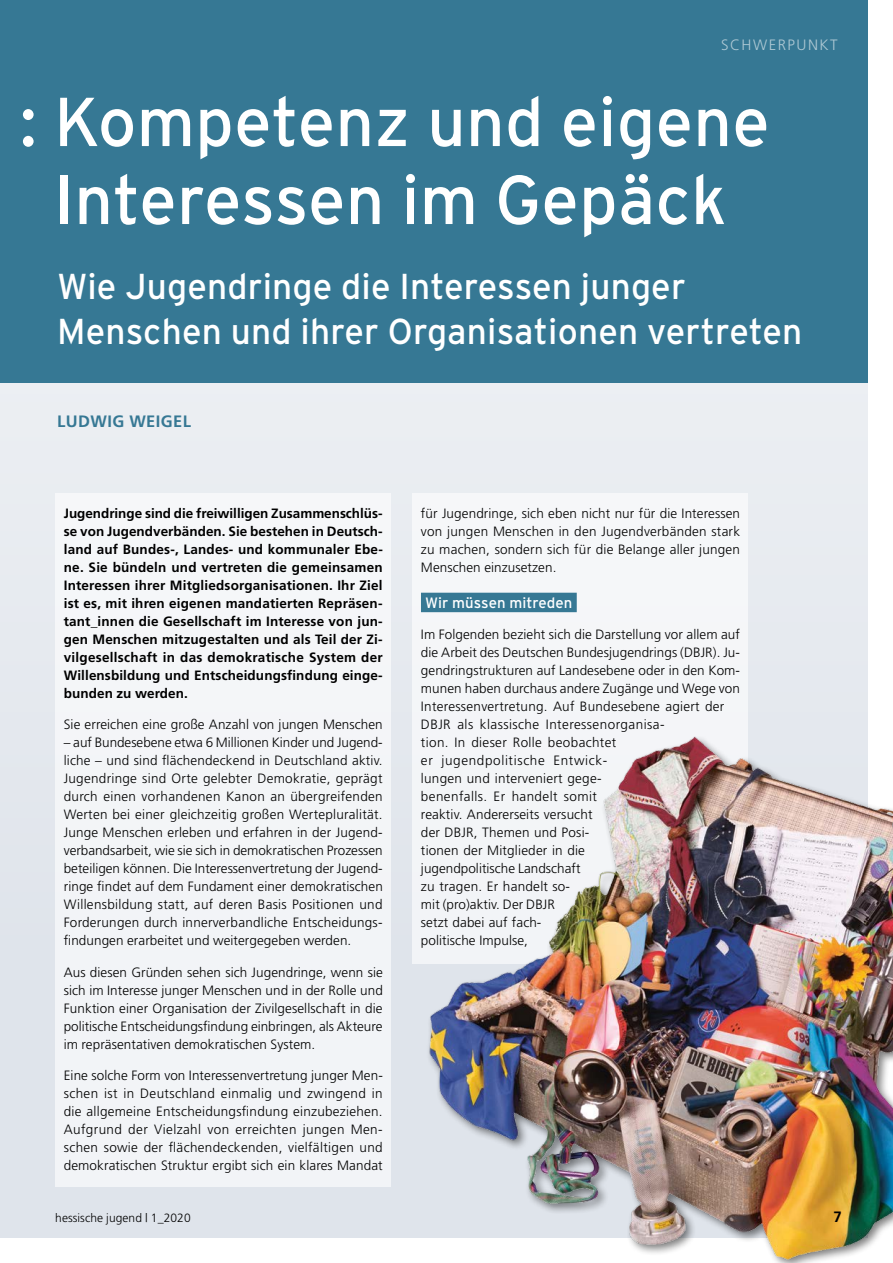
<style>
.page{position:relative;width:893px;height:1263px;background:#fff}
.page>*{position:absolute;margin:0;border:0;box-sizing:border-box;transform-origin:0 0}
.t1{font:69px/78px "Interstate";letter-spacing:.005em;color:#fff;text-align:center}
.t2{font:36px/45px "Interstate";letter-spacing:.005em;color:#fff}
.t3{font:700 16.5px "Frutiger";letter-spacing:.025em;color:#367894}
.t4{font:15px "Interstate";letter-spacing:.005em;color:#fff}
.t5{font:300 15px "Frutiger";letter-spacing:.1em;color:#fff}
.t6{font:700 15px "Frutiger";color:#000}
.t7{font:300 13.5px/18px "Frutiger";letter-spacing:.005em;color:#000;text-align:justify}
.t8{font:700 13.5px/18px "Frutiger";letter-spacing:.01em;color:#000;text-align:justify}
.t9{font:300 12px "Frutiger";letter-spacing:.005em;color:#000}
</style>
<div class="page">
<div style="left:0;top:0;width:867px;height:1237px;background:#dfe4eb"></div>
<div style="left:0;top:0;width:867px;height:974px;background:#eaedf2"></div>
<div style="left:0;top:0;width:867px;height:383px;background:#367894"></div>
<div style="left:412px;top:493px;width:336px;height:471px;background:#f5f6f9"></div>
<div style="left:421px;top:593px;width:156px;height:19px;background:#367894"></div>
<div style="left:55px;top:493px;width:336px;height:693px;background:#f3f5f7"></div>
<img style="left:374px;top:728px;width:519px;height:535px">
<p class="t5" style="left:721px;top:36px;width:118px">SCHWERPUNKT</p>
<h1 class="t1" style="left:20px;top:82px;width:752px">: Kompetenz und eigene<br>Interessen im Gepäck</h1>
<h2 class="t2" style="left:57px;top:264px;width:747px">Wie Jugendringe die Interessen junger<br>Menschen und ihrer Organisationen vertreten</h2>
<p class="t3" style="left:57px;top:411px;width:135px">LUDWIG WEIGEL</p>
<p class="t8" style="left:64px;top:504px;width:321px">Jugendringe sind die freiwilligen Zusammenschlüs&shy;se von Jugendverbänden. Sie bestehen in Deutsch&shy;land auf Bundes-, Landes- und kommunaler Ebe&shy;ne. Sie bündeln und vertreten die gemeinsamen Interessen ihrer Mitgliedsorganisationen. Ihr Ziel ist es, mit ihren eigenen mandatierten Repräsen&shy;tant_innen die Gesellschaft im Interesse von jun&shy;gen Menschen mitzugestalten und als Teil der Zi&shy;vilgesellschaft in das demokratische System der Willensbildung und Entscheidungsfindung einge&shy;bunden zu werden.</p>
<p class="t7" style="left:64px;top:715px;width:321px">Sie erreichen eine große Anzahl von jungen Menschen</p>
<p class="t7" style="left:64px;top:733px;width:321px">– auf Bundesebene etwa 6 Millionen Kinder und Jugend&shy;liche – und sind flächendeckend in Deutschland aktiv.<br>Jugendringe sind Orte gelebter Demokratie, geprägt durch einen vorhandenen Kanon an übergreifenden Werten bei einer gleichzeitig großen Wertepluralität.<br>Junge Menschen erleben und erfahren in der Jugend&shy;verbandsarbeit, wie sie sich in demokratischen Prozessen beteiligen können. Die Interessenvertretung der Jugend&shy;ringe findet auf dem Fundament einer demokratischen Willensbildung statt, auf deren Basis Positionen und Forderungen durch innerverbandliche Entscheidungs&shy;findungen erarbeitet und weitergegeben werden.</p>
<p class="t7" style="left:64px;top:963px;width:321px">Aus diesen Gründen sehen sich Jugendringe, wenn sie sich im Interesse junger Menschen und in der Rolle und Funktion einer Organisation der Zivilgesellschaft in die politische Entscheidungsfindung einbringen, als Akteure im repräsentativen demokratischen System.</p>
<p class="t7" style="left:64px;top:1066px;width:321px">Eine solche Form von Interessenvertretung junger Men&shy;schen ist in Deutschland einmalig und zwingend in die allgemeine Entscheidungsfindung einzubeziehen.<br>Aufgrund der Vielzahl von erreichten jungen Men&shy;schen sowie der flächendeckenden, vielfältigen und demokratischen Struktur ergibt sich ein klares Mandat</p>
<p class="t9" style="left:55px;top:1211px;width:137px">hessische jugend | 1_2020</p>
<p class="t7" style="left:421px;top:504px;width:321px">für Jugendringe, sich eben nicht nur für die Interessen von jungen Menschen in den Jugendverbänden stark zu machen, sondern sich für die Belange aller jungen Menschen einzusetzen.</p>
<p class="t4" style="left:425px;top:594px;width:149px">Wir müssen mitreden</p>
<p class="t7" style="left:421px;top:625px;width:321px;text-align:left">Im Folgenden bezieht sich die Darstellung vor allem auf die Arbeit des Deutschen Bundesjugendrings (DBJR). Ju&shy;gendringstrukturen auf Landesebene oder in den Kom&shy;munen haben durchaus andere Zugänge und Wege von Interessenvertretung. Auf Bundesebene agiert der DBJR als klassische Interessenorganisa-<br>tion. In dieser Rolle beobachtet<br>er jugendpolitische Entwick-<br>lungen und interveniert gege-<br>benenfalls. Er handelt somit<br>reaktiv. Andererseits versucht<br>der DBJR, Themen und Posi-<br>tionen der Mitglieder in die<br>jugendpolitische Landschaft<br>zu tragen. Er handelt so-<br>mit (pro)aktiv. Der DBJR<br>setzt dabei auf fach-<br>politische Impulse,</p>
<p class="t6" style="left:834px;top:1207px;width:10px">7</p>
</div>
